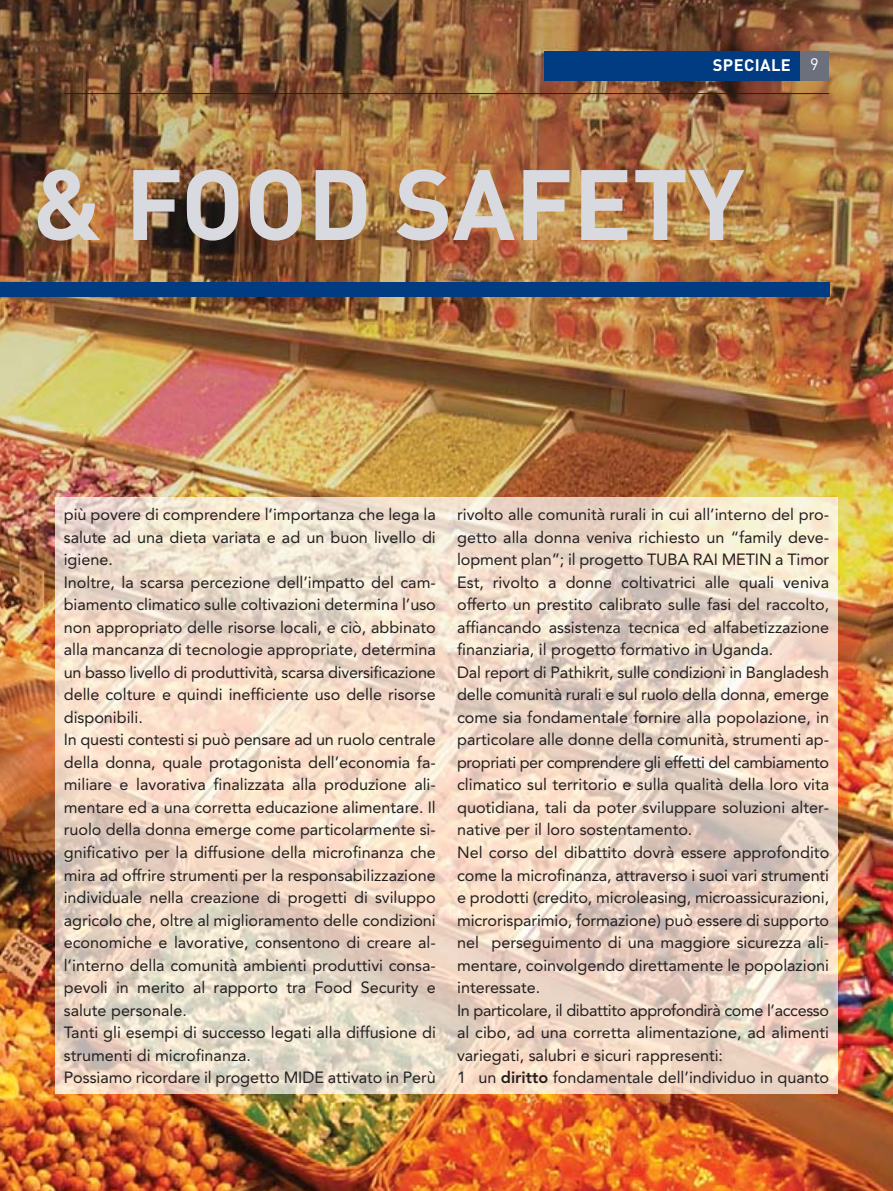
<style>
.page{position:relative;width:893px;height:1191px;background:#fff}
.page>*{position:absolute;margin:0;border:0;box-sizing:border-box;transform-origin:0 0}
.t1{font:700 98.1px "DIN";color:#d8dae0}
.t2{font:700 16.5px "DIN";letter-spacing:.025em;color:#fff}
.t3{font:16.2px/22.5px "Avenir";color:#231f20}
.s1{font-weight:400}
.s2{font-weight:800}
</style>
<div class="page">
<img style="left:0;top:803px;width:893px;height:388px">
<img style="left:0;top:0;width:893px;height:803px">
<img style="left:55px;top:497px;width:783px;height:596px">
<div style="left:799px;top:51px;width:30px;height:30px;background:#6c707d"></div>
<div style="left:544px;top:51px;width:255px;height:30px;background:#013b82"></div>
<hr style="left:64px;top:93px;width:765px;height:1px;background:#231f20">
<div style="left:0;top:282px;width:829px;height:15px;background:#013b82"></div>
<p class="t2" style="left:713px;top:59px;width:107px">SPECIALE <span class="s1">9</span></p>
<h1 class="t1" style="left:32px;top:170px;width:714px">&amp; FOOD SAFETY</h1>
<p class="t3" style="left:64px;top:505px;width:374px">più povere di comprendere l’importanza che lega la salute ad una dieta variata e ad un buon livello di igiene.<br>Inoltre, la scarsa percezione dell’impatto del cam&shy;biamento climatico sulle coltivazioni determina l’uso non appropriato delle risorse locali, e ciò, abbinato alla mancanza di tecnologie appropriate, determina un basso livello di produttività, scarsa diversificazione delle colture e quindi inefficiente uso delle risorse disponibili.<br>In questi contesti si può pensare ad un ruolo centrale della donna, quale protagonista dell’economia fa&shy;miliare e lavorativa finalizzata alla produzione ali&shy;mentare ed a una corretta educazione alimentare. Il ruolo della donna emerge come particolarmente si&shy;gnificativo per la diffusione della microfinanza che mira ad offrire strumenti per la responsabilizzazione individuale nella creazione di progetti di sviluppo agricolo che, oltre al miglioramento delle condizioni economiche e lavorative, consentono di creare al&shy;l’interno della comunità ambienti produttivi consa&shy;pevoli in merito al rapporto tra Food Security e salute personale.<br>Tanti gli esempi di successo legati alla diffusione di strumenti di microfinanza.<br>Possiamo ricordare il progetto MIDE attivato in Perù</p>
<p class="t3" style="left:457px;top:505px;width:374px">rivolto alle comunità rurali in cui all’interno del pro&shy;getto alla donna veniva richiesto un “family deve&shy;lopment plan”; il progetto TUBA RAI METIN a Timor Est, rivolto a donne coltivatrici alle quali veniva offerto un prestito calibrato sulle fasi del raccolto, affiancando assistenza tecnica ed alfabetizzazione finanziaria, il progetto formativo in Uganda.<br>Dal report di Pathikrit, sulle condizioni in Bangladesh delle comunità rurali e sul ruolo della donna, emerge come sia fondamentale fornire alla popolazione, in particolare alle donne della comunità, strumenti ap&shy;propriati per comprendere gli effetti del cambiamento climatico sul territorio e sulla qualità della loro vita quotidiana, tali da poter sviluppare soluzioni alter&shy;native per il loro sostentamento.<br>Nel corso del dibattito dovrà essere approfondito come la microfinanza, attraverso i suoi vari strumenti e prodotti (credito, microleasing, microassicurazioni, microrisparimio, formazione) può essere di supporto nel perseguimento di una maggiore sicurezza ali&shy;mentare, coinvolgendo direttamente le popolazioni interessate.<br>In particolare, il dibattito approfondirà come l’accesso al cibo, ad una corretta alimentazione, ad alimenti variegati, salubri e sicuri rappresenti:<br>1 un <span class="s2">diritto</span> fondamentale dell’individuo in quanto</p>
</div>
